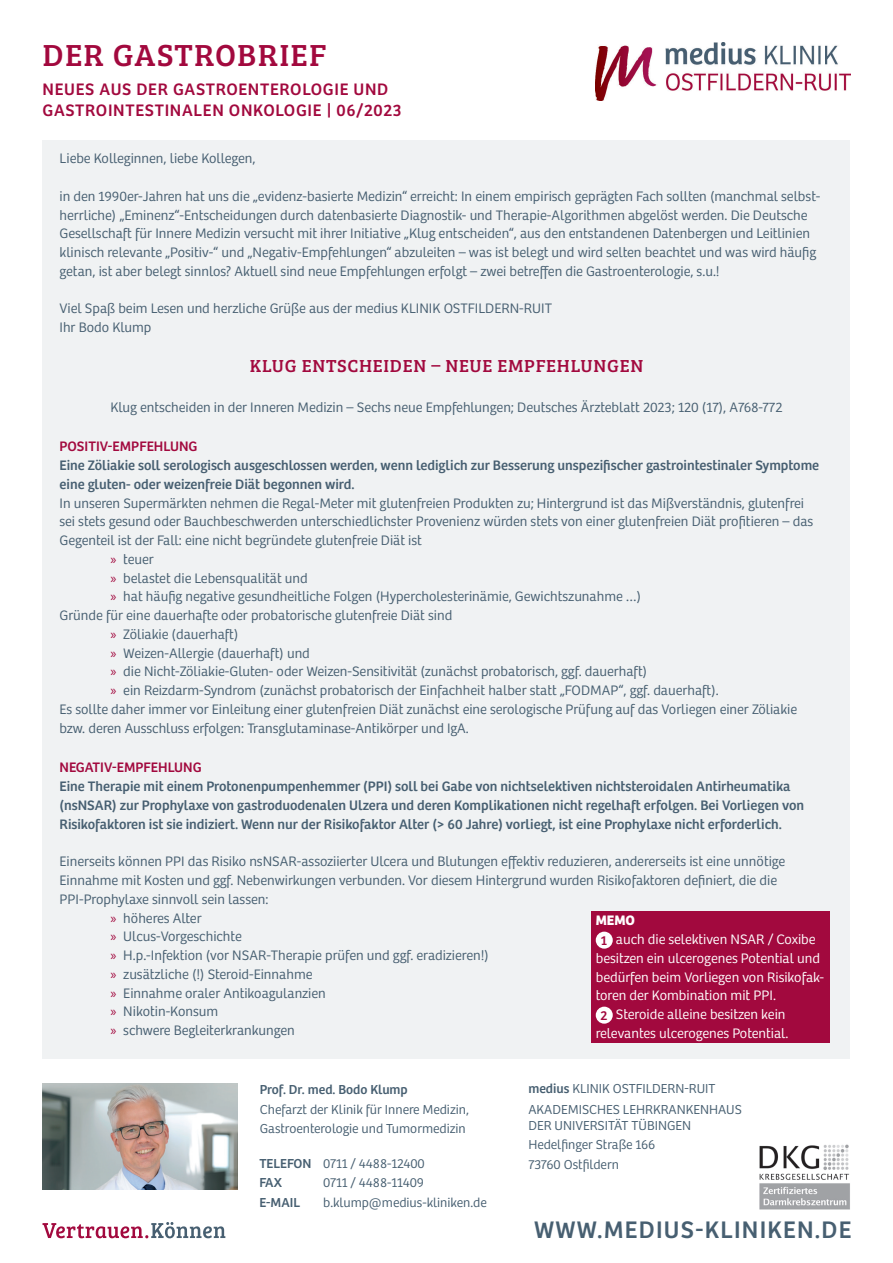
<style>
.page{position:relative;width:893px;height:1263px;background:#fff}
.page>*{position:absolute;margin:0;border:0;box-sizing:border-box;transform-origin:0 0}
.t1{font:31.5px "Bree Serif";letter-spacing:.04em;color:#a2093e}
.t2{font:24.9px "Bree";letter-spacing:.05em;color:#475f71}
.t3{font:18px "Bree Serif";letter-spacing:.04em;color:#a2093e}
.t4{font:17.25px/21px "Bree";letter-spacing:.04em;color:#a2093e}
.t5{font:14.25px/18.8px "Bree Light MK";color:#475f71}
.t6{font:14.25px/18.8px "Bree Regular MK";color:#475f71}
.t7{font:14.25px "Bree Light MK";color:#fff}
.t8{font:14.25px "Bree Regular MK";color:#a2093e}
.t9{font:14.25px "Bree Bold MK";color:#fff}
.t10{font:13.5px/19.5px "Bree Light MK";color:#475f71}
.t11{font:300 13.5px/19.5px "Bree";color:#475f71}
.t12{font:13.5px "Bree Regular MK";color:#475f71}
.s1{font-family:"Myriad Pro";color:#a2093e}
.s2{font-family:"Bree Regular MK";font-size:13.5px;color:#a2093e}
.s3{font-family:"Bree Regular MK"}
.s4{font-weight:400}
</style>
<div class="page">
<img style="left:595px;top:43px;width:255px;height:57px">
<div style="left:43px;top:140px;width:807px;height:919px;background:#f0f2f3"></div>
<svg style="left:43px;top:1222px;width:182px;height:16px"></svg>
<img style="left:43px;top:1083px;width:195px;height:106px">
<img style="left:759px;top:1144px;width:91px;height:65px">
<div style="left:591px;top:911px;width:239px;height:131px;background:#a2093e"></div>
<div style="left:596px;top:932px;width:17px;height:17px;background:#fff;border-radius:50%"></div>
<div style="left:596px;top:1007px;width:17px;height:17px;background:#fff;border-radius:50%"></div>
<h1 class="t1" style="left:43px;top:32px;width:285px">DER GASTROBRIEF</h1>
<p class="t4" style="left:43px;top:79px;width:361px">NEUES AUS DER GASTROENTEROLOGIE UND<br>GASTROINTESTINALEN ONKOLOGIE | 06/2023</p>
<p class="t5" style="left:60px;top:149px;width:198px">Liebe Kolleginnen, liebe Kollegen,</p>
<p class="t5" style="left:60px;top:187px;width:762px">in den 1990er-Jahren hat uns die „evidenz-basierte Medizin“ erreicht: In einem empirisch geprägten Fach sollten (manchmal selbst&shy;herrliche) „Eminenz“-Entscheidungen durch datenbasierte Diagnostik- und Therapie-Algorithmen abgelöst werden. Die Deutsche Gesellschaft für Innere Medizin versucht mit ihrer Initiative „Klug entscheiden“, aus den entstandenen Datenbergen und Leitlinien klinisch relevante „Positiv-“ und „Negativ-Empfehlungen“ abzuleiten – was ist belegt und wird selten beachtet und was wird häufig getan, ist aber belegt sinnlos? Aktuell sind neue Empfehlungen erfolgt – zwei betreffen die Gastroenterologie, s.u.!</p>
<p class="t5" style="left:60px;top:299px;width:494px">Viel Spaß beim Lesen und herzliche Grüße aus der medius KLINIK OSTFILDERN-RUIT<br>Ihr Bodo Klump</p>
<p class="t3" style="left:250px;top:352px;width:395px">KLUG ENTSCHEIDEN – NEUE EMPFEHLUNGEN</p>
<p class="t5" style="left:110px;top:398px;width:674px">Klug entscheiden in der Inneren Medizin – Sechs neue Empfehlungen; Deutsches Ärzteblatt 2023; 120 (17), A768-772</p>
<p class="t8" style="left:60px;top:438px;width:139px">POSITIV-EMPFEHLUNG</p>
<p class="t6" style="left:60px;top:456px;width:761px">Eine Zöliakie soll serologisch ausgeschlossen werden, wenn lediglich zur Besserung unspezifischer gastrointestinaler Symptome eine gluten- oder weizenfreie Diät begonnen wird.</p>
<p class="t5" style="left:60px;top:494px;width:746px">In unseren Supermärkten nehmen die Regal-Meter mit glutenfreien Produkten zu; Hintergrund ist das Mißverständnis, glutenfrei</p>
<p class="t5" style="left:60px;top:512px;width:755px">sei stets gesund oder Bauchbeschwerden unterschiedlichster Provenienz würden stets von einer glutenfreien Diät profitieren – das</p>
<p class="t5" style="left:60px;top:531px;width:364px">Gegenteil ist der Fall: eine nicht begründete glutenfreie Diät ist</p>
<p class="t5" style="left:111px;top:550px;width:45px"><span class="s1">»</span> teuer</p>
<p class="t5" style="left:111px;top:569px;width:199px"><span class="s1">»</span> belastet die Lebensqualität und</p>
<p class="t5" style="left:111px;top:587px;width:532px"><span class="s1">»</span> hat häufig negative gesundheitliche Folgen (Hypercholesterinämie, Gewichtszunahme …)</p>
<p class="t5" style="left:60px;top:606px;width:394px">Gründe für eine dauerhafte oder probatorische glutenfreie Diät sind</p>
<p class="t5" style="left:111px;top:625px;width:129px"><span class="s1">»</span> Zöliakie (dauerhaft)</p>
<p class="t5" style="left:111px;top:644px;width:201px"><span class="s1">»</span> Weizen-Allergie (dauerhaft) und</p>
<p class="t5" style="left:111px;top:662px;width:538px"><span class="s1">»</span> die Nicht-Zöliakie-Gluten- oder Weizen-Sensitivität (zunächst probatorisch, ggf. dauerhaft)</p>
<p class="t5" style="left:111px;top:681px;width:610px"><span class="s1">»</span> ein Reizdarm-Syndrom (zunächst probatorisch der Einfachheit halber statt „FODMAP“, ggf. dauerhaft).</p>
<p class="t5" style="left:60px;top:700px;width:739px">Es sollte daher immer vor Einleitung einer glutenfreien Diät zunächst eine serologische Prüfung auf das Vorliegen einer Zöliakie</p>
<p class="t5" style="left:60px;top:719px;width:411px">bzw. deren Ausschluss erfolgen: Transglutaminase-Antikörper und IgA.</p>
<p class="t8" style="left:60px;top:759px;width:144px">NEGATIV-EMPFEHLUNG</p>
<p class="t6" style="left:60px;top:777px;width:746px">Eine Therapie mit einem Protonenpumpenhemmer (PPI) soll bei Gabe von nichtselektiven nichtsteroidalen Antirheumatika (nsNSAR) zur Prophylaxe von gastroduodenalen Ulzera und deren Komplikationen nicht regelhaft erfolgen. Bei Vorliegen von<br>Risikofaktoren ist sie indiziert. Wenn nur der Risikofaktor Alter (&gt; 60 Jahre) vorliegt, ist eine Prophylaxe nicht erforderlich.</p>
<p class="t5" style="left:60px;top:852px;width:727px">Einerseits können PPI das Risiko nsNSAR-assoziierter Ulcera und Blutungen effektiv reduzieren, andererseits ist eine unnötige</p>
<p class="t5" style="left:60px;top:871px;width:719px">Einnahme mit Kosten und ggf. Nebenwirkungen verbunden. Vor diesem Hintergrund wurden Risikofaktoren definiert, die die</p>
<p class="t5" style="left:60px;top:890px;width:210px">PPI-Prophylaxe sinnvoll sein lassen:</p>
<p class="t5" style="left:111px;top:908px;width:93px"><span class="s1">»</span> höheres Alter</p>
<p class="t5" style="left:111px;top:927px;width:133px"><span class="s1">»</span> Ulcus-Vorgeschichte</p>
<p class="t5" style="left:111px;top:946px;width:380px"><span class="s1">»</span> H.p.-Infektion (vor NSAR-Therapie prüfen und ggf. eradizieren!)</p>
<p class="t5" style="left:111px;top:965px;width:203px"><span class="s1">»</span> zusätzliche (!) Steroid-Einnahme</p>
<p class="t5" style="left:111px;top:983px;width:217px"><span class="s1">»</span> Einnahme oraler Antikoagulanzien</p>
<p class="t5" style="left:111px;top:1002px;width:109px"><span class="s1">»</span> Nikotin-Konsum</p>
<p class="t5" style="left:111px;top:1021px;width:186px"><span class="s1">»</span> schwere Begleiterkrankungen</p>
<p class="t9" style="left:596px;top:912px;width:41px">MEMO</p>
<p class="t7" style="left:601px;top:931px;width:216px"><span class="s2">1</span> auch die selektiven NSAR / Coxibe</p>
<p class="t7" style="left:596px;top:950px;width:226px">besitzen ein ulcerogenes Potential und</p>
<p class="t7" style="left:596px;top:968px;width:230px">bedürfen beim Vorliegen von Risikofak-</p>
<p class="t7" style="left:596px;top:987px;width:182px">toren der Kombination mit PPI.</p>
<p class="t7" style="left:600px;top:1006px;width:186px"><span class="s2">2</span> Steroide alleine besitzen kein</p>
<p class="t7" style="left:596px;top:1025px;width:194px">relevantes ulcerogenes Potential.</p>
<p class="t12" style="left:260px;top:1081px;width:149px">Prof. Dr. med. Bodo Klump</p>
<p class="t10" style="left:260px;top:1099px;width:211px">Chefarzt der Klinik für Innere Medizin,<br>Gastroenterologie und Tumormedizin</p>
<p class="t10" style="left:259px;top:1154px;width:167px"><span class="s3">TELEFON</span> 0711 / 4488-12400</p>
<p class="t12" style="left:259px;top:1175px;width:24px">FAX</p>
<p class="t10" style="left:323px;top:1173px;width:102px">0711 / 4488-11409</p>
<p class="t12" style="left:259px;top:1194px;width:42px">E-MAIL</p>
<p class="t10" style="left:323px;top:1193px;width:165px">b.klump@medius-kliniken.de</p>
<p class="t11" style="left:528px;top:1078px;width:215px;line-height:21px"><span class="s4">medius</span> KLINIK OSTFILDERN-RUIT<br>AKADEMISCHES LEHRKRANKENHAUS</p>
<p class="t11" style="left:528px;top:1116px;width:164px">DER UNIVERSITÄT TÜBINGEN<br>Hedelfinger Straße 166<br>73760 Ostfildern</p>
<h2 class="t2" style="left:534px;top:1215px;width:319px">WWW.MEDIUS-KLINIKEN.DE</h2>
</div>
